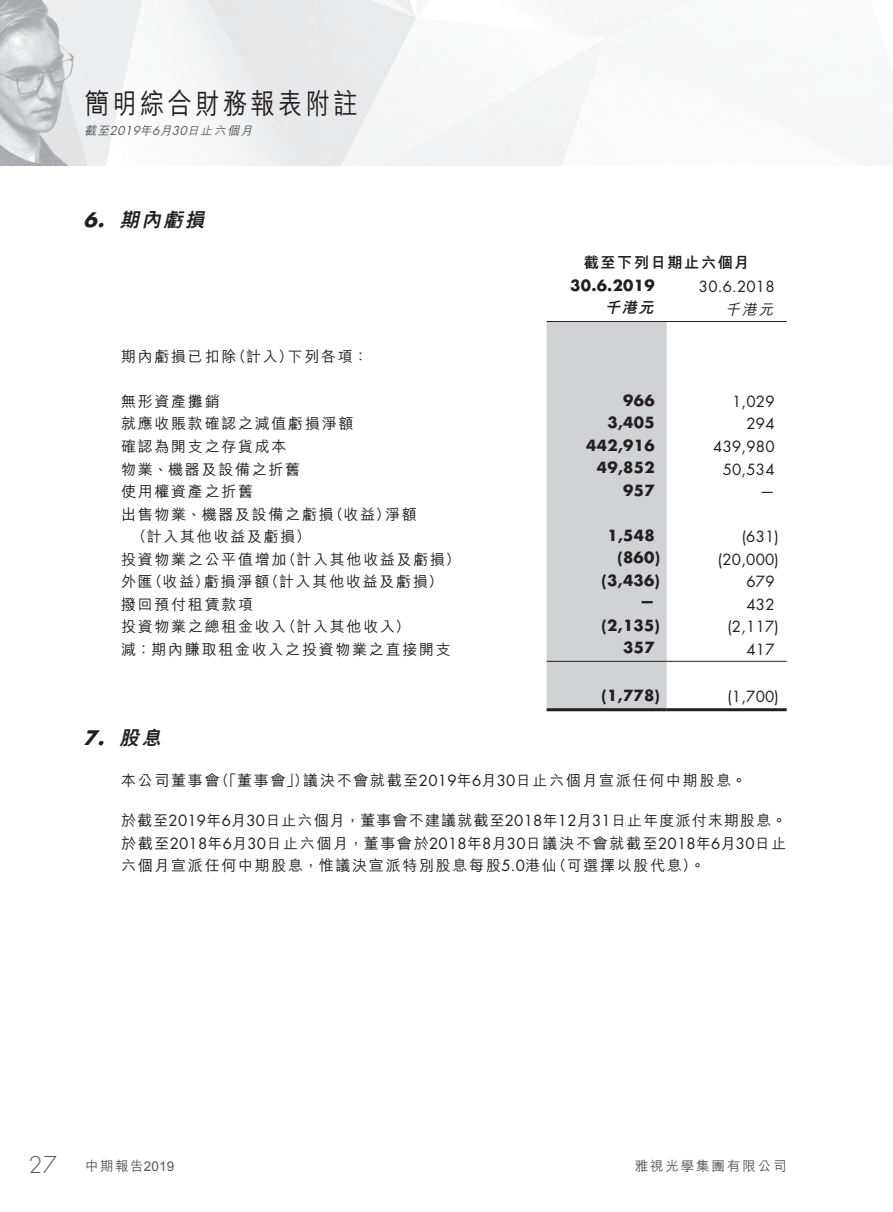
<style>
.page{position:relative;width:893px;height:1212px;background:#fff}
.page>*{position:absolute;margin:0;border:0;box-sizing:border-box;transform-origin:0 0}
.t1{font:500 28.5px "M Hei HK";letter-spacing:.14em;color:#231f20;scale:.85 1}
.t2{font:300 22.5px "Futura Std";color:#57585a}
._03_H1{font:italic 800 19.5px "M Hei HK";color:#231f20}
._03_H1-2{font:italic 700 19.5px "Futura Std";color:#231f20}
._15_Table_Stub{font:500 15px "M Hei HK";letter-spacing:.115em;color:#231f20}
._12___P2{font:500 15px "M Hei HK";letter-spacing:.115em;color:#231f20}
._12___P2-2{font:700 15px "Futura Std";letter-spacing:.015em;color:#231f20}
._12___P2-3{font:15px "Futura Std";letter-spacing:.015em;color:#231f20}
._12___P2-4{font:500 15px "M Hei HK";letter-spacing:.075em;color:#231f20}
._12___P2-5{font:800 15px "M Hei HK";letter-spacing:.115em;color:#231f20}
._12___P2-6{font:italic 500 15px "M Hei HK";color:#231f20}
._12___P2-7{font:italic 800 15px "M Hei HK";color:#231f20}
.t3{font:500 13.5px "M Hei HK";letter-spacing:.14em;color:#57585a}
.t4{font:italic 500 12px "M Hei HK";color:#57585a}
.t5{font:italic 12px "Futura Std";color:#57585a}
.s1{font-family:"Futura Std";font-weight:400}
.s2{font-family:"Arial";font-weight:400}
</style>
<div class="page">
<img style="left:0;top:0;width:98px;height:166px">
<div style="left:547px;top:322px;width:120px;height:386px;background:#d1d2d4"></div>
<hr style="left:547px;top:321px;width:120px;height:1px;background:#231f20">
<hr style="left:667px;top:321px;width:120px;height:1px;background:#231f20">
<hr style="left:547px;top:661px;width:120px;height:1px;background:#231f20">
<hr style="left:667px;top:661px;width:120px;height:1px;background:#231f20">
<hr style="left:547px;top:708px;width:120px;height:3px;background:#231f20">
<hr style="left:667px;top:708px;width:120px;height:3px;background:#231f20">
<h1 class="t1" style="left:85px;top:82px;width:322px">簡明綜合財務報表附註</h1>
<p class="t4" style="left:187px;top:122px;width:70px">日止六個月</p>
<p class="t4" style="left:84px;top:122px;width:30px">截至</p>
<p class="t4" style="left:140px;top:122px;width:37px">年月</p>
<p class="t5" style="left:110px;top:123px;width:35px">2019</p>
<p class="t5" style="left:152px;top:123px;width:12px">6</p>
<p class="t5" style="left:172px;top:123px;width:20px">30</p>
<p class="_03_H1-2" style="left:84px;top:207px;width:27px">6.</p>
<p class="_03_H1-2" style="left:84px;top:725px;width:27px">7.</p>
<p class="_03_H1" style="left:120px;top:210px;width:90px">期內虧損</p>
<p class="_15_Table_Stub" style="left:121px;top:346px;width:117px">期內虧損已扣除</p>
<p class="_15_Table_Stub" style="left:231px;top:346px;width:64px">（計入）</p>
<p class="_15_Table_Stub" style="left:288px;top:346px;width:82px">下列各項：</p>
<p class="_15_Table_Stub" style="left:121px;top:391px;width:100px">無形資產攤銷</p>
<p class="_15_Table_Stub" style="left:121px;top:413px;width:234px">就應收賬款確認之減值虧損淨額</p>
<p class="_15_Table_Stub" style="left:121px;top:436px;width:167px">確認為開支之存貨成本</p>
<p class="_15_Table_Stub" style="left:121px;top:458px;width:181px">物業、機器及設備之折舊</p>
<p class="_15_Table_Stub" style="left:121px;top:481px;width:134px">使用權資產之折舊</p>
<p class="_15_Table_Stub" style="left:328px;top:503px;width:64px">（收益）</p>
<p class="_15_Table_Stub" style="left:385px;top:503px;width:33px">淨額</p>
<p class="_15_Table_Stub" style="left:121px;top:503px;width:214px">出售物業、機器及設備之虧損</p>
<p class="_15_Table_Stub" style="left:132px;top:526px;width:181px">（計入其他收益及虧損(</p>
<p class="_15_Table_Stub" style="left:121px;top:548px;width:167px">投資物業之公平值增加</p>
<p class="_15_Table_Stub" style="left:281px;top:548px;width:181px">（計入其他收益及虧損(</p>
<p class="_15_Table_Stub" style="left:264px;top:571px;width:181px">（計入其他收益及虧損(</p>
<p class="_15_Table_Stub" style="left:121px;top:571px;width:33px">外匯</p>
<p class="_15_Table_Stub" style="left:147px;top:571px;width:64px">（收益）</p>
<p class="_15_Table_Stub" style="left:204px;top:571px;width:67px">虧損淨額</p>
<p class="_15_Table_Stub" style="left:121px;top:593px;width:134px">撥回預付租賃款項</p>
<p class="_15_Table_Stub" style="left:121px;top:616px;width:167px">投資物業之總租金收入</p>
<p class="_15_Table_Stub" style="left:281px;top:616px;width:131px">（計入其他收入(</p>
<p class="_15_Table_Stub" style="left:121px;top:638px;width:331px">減：期內賺取租金收入之投資物業之直接開支</p>
<p class="_03_H1" style="left:120px;top:728px;width:47px">股息</p>
<p class="_12___P2-5" style="left:584px;top:255px;width:167px">截至下列日期止六個月</p>
<p class="_12___P2-3" style="left:699px;top:277px;width:77px">30.6.2018</p>
<p class="_12___P2-2" style="left:570px;top:275px;width:86px">30.6.2019</p>
<p class="_12___P2-7" style="left:605px;top:300px;width:53px">千港元</p>
<p class="_12___P2-6" style="left:725px;top:298px;width:54px">千港元</p>
<p class="_12___P2-2" style="left:623px;top:390px;width:33px">966</p>
<p class="_12___P2-3" style="left:732px;top:392px;width:44px">1,029</p>
<p class="_12___P2-2" style="left:607px;top:413px;width:49px">3,405</p>
<p class="_12___P2-3" style="left:746px;top:414px;width:30px">294</p>
<p class="_12___P2-2" style="left:586px;top:435px;width:70px">442,916</p>
<p class="_12___P2-3" style="left:713px;top:437px;width:63px">439,980</p>
<p class="_12___P2-2" style="left:597px;top:458px;width:59px">49,852</p>
<p class="_12___P2-3" style="left:723px;top:459px;width:53px">50,534</p>
<p class="_12___P2-2" style="left:623px;top:480px;width:33px">957</p>
<p class="_12___P2-3" style="left:760px;top:480px;width:16px">—</p>
<p class="_12___P2-2" style="left:607px;top:525px;width:49px">1,548</p>
<p class="_12___P2-3" style="left:742px;top:527px;width:39px">)631(</p>
<p class="_12___P2-2" style="left:617px;top:548px;width:44px">)860(</p>
<p class="_12___P2-3" style="left:718px;top:549px;width:63px">)20,000(</p>
<p class="_12___P2-2" style="left:601px;top:570px;width:60px">)3,436(</p>
<p class="_12___P2-3" style="left:746px;top:572px;width:30px">679</p>
<p class="_12___P2-2" style="left:640px;top:591px;width:16px">—</p>
<p class="_12___P2-3" style="left:746px;top:594px;width:30px">432</p>
<p class="_12___P2-2" style="left:601px;top:615px;width:60px">)2,135(</p>
<p class="_12___P2-3" style="left:727px;top:617px;width:53px">)2,117(</p>
<p class="_12___P2-2" style="left:623px;top:638px;width:33px">357</p>
<p class="_12___P2-3" style="left:746px;top:639px;width:30px">417</p>
<p class="_12___P2-2" style="left:601px;top:685px;width:60px">)1,778(</p>
<p class="_12___P2-3" style="left:727px;top:687px;width:53px">)1,700(</p>
<p class="_12___P2" style="left:121px;top:769px;width:100px">本公司董事會</p>
<p class="_12___P2-4" style="left:121px;top:810px;width:667px">於截至<span class="s1">2019</span>年<span class="s1">6</span>月<span class="s1">30</span>日止六個月，董事會不建議就截至<span class="s1">2018</span>年<span class="s1">12</span>月<span class="s1">31</span>日止年度派付末期股息。</p>
<p class="_12___P2" style="left:121px;top:832px;width:667px">於截至<span class="s1">2018</span>年<span class="s1">6</span>月<span class="s1">30</span>日止六個月，董事會於<span class="s1">2018</span>年<span class="s1">8</span>月<span class="s1">30</span>日議決不會就截至<span class="s1">2018</span>年<span class="s1">6</span>月<span class="s1">30</span>日止</p>
<p class="_12___P2" style="left:551px;top:855px;width:155px">（可選擇以股代息。(</p>
<p class="_12___P2" style="left:214px;top:769px;width:96px">（「董事會」）</p>
<p class="_12___P2" style="left:303px;top:769px;width:445px">議決不會就截至<span class="s1">2019</span>年<span class="s1">6</span>月<span class="s1">30</span>日止六個月宣派任何中期股息。</p>
<p class="_12___P2" style="left:121px;top:855px;width:437px">六個月宣派任何中期股息，惟議決宣派特別股息每股<span class="s1">5.0</span>港仙</p>
<h2 class="t2" style="left:28px;top:1151px;width:30px">27</h2>
<p class="t3" style="left:85px;top:1156px;width:91px">中期報告<span class="s2">2019</span></p>
<p class="t3" style="left:635px;top:1156px;width:153px">雅視光學集團有限公司</p>
</div>
